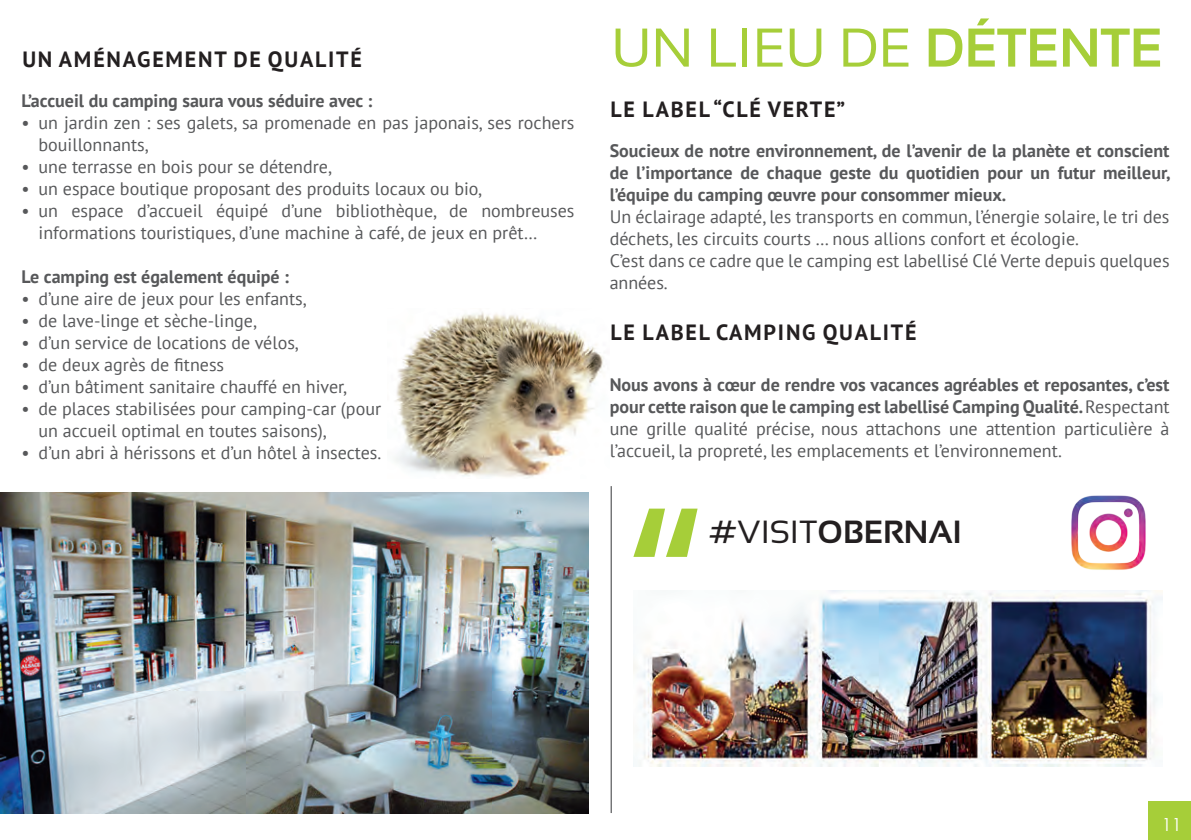
<style>
.page{position:relative;width:1191px;height:840px;background:#fff}
.page>*{position:absolute;margin:0;border:0;box-sizing:border-box;transform-origin:0 0}
.t1{font:54.4px "Sansation";color:#a6ce39}
.t2{font:700 32px "Sansation";color:#231f20}
.t3{font:700 22px "PT Sans";letter-spacing:.08em;color:#231f20}
.t4{font:18px/22px "PT Sans";color:#57585a}
.t5{font:700 18px/22px "PT Sans";color:#57585a;text-align:justify}
.t6{font:18px "Century Gothic";color:#fff}
.s1{font-weight:700}
.s2{font-weight:400}
</style>
<div class="page">
<img style="left:395px;top:312px;width:208px;height:166px">
<img style="left:633px;top:590px;width:529px;height:175px">
<hr style="left:610px;top:486px;width:2px;height:326px;background:#57585a">
<svg style="left:633px;top:508px;width:64px;height:48px"></svg>
<img style="left:0;top:492px;width:588px;height:320px">
<div style="left:1148px;top:801px;width:43px;height:38px;background:#a6ce39"></div>
<img style="left:1071px;top:495px;width:75px;height:75px">
<p class="t3" style="left:22px;top:44px;width:341px">UN AMÉNAGEMENT DE QUALITÉ</p>
<p class="t5" style="left:22px;top:89px;width:352px">L’accueil du camping saura vous séduire avec :</p>
<p class="t4" style="left:39px;top:111px;width:537px;text-indent:-17px">• un jardin zen : ses galets, sa promenade en pas japonais, ses rochers bouillonnants,</p>
<p class="t4" style="left:22px;top:155px;width:312px">• une terrasse en bois pour se détendre,</p>
<p class="t4" style="left:22px;top:177px;width:462px">• un espace boutique proposant des produits locaux ou bio,</p>
<p class="t4" style="left:39px;top:199px;width:537px;text-indent:-17px">• un espace d’accueil équipé d’une bibliothèque, de nombreuses informations touristiques, d’une machine à café, de jeux en prêt…</p>
<p class="t5" style="left:22px;top:265px;width:269px">Le camping est également équipé :</p>
<p class="t4" style="left:22px;top:287px;width:287px">• d’une aire de jeux pour les enfants,</p>
<p class="t4" style="left:22px;top:309px;width:237px">• de lave-linge et sèche-linge,</p>
<p class="t4" style="left:22px;top:331px;width:279px">• d’un service de locations de vélos,</p>
<p class="t4" style="left:22px;top:353px;width:204px">• de deux agrès de fitness</p>
<p class="t4" style="left:22px;top:375px;width:327px">• d’un bâtiment sanitaire chauffé en hiver,</p>
<p class="t4" style="left:39px;top:397px;width:344px;text-indent:-17px">• de places stabilisées pour camping-car (pour un accueil optimal en toutes saisons),</p>
<p class="t4" style="left:22px;top:441px;width:361px">• d’un abri à hérissons et d’un hôtel à insectes.</p>
<h1 class="t1" style="left:611px;top:17px;width:553px">UN LIEU DE <span class="s1">DÉTENTE</span></h1>
<p class="t3" style="left:610px;top:94px;width:236px">LE LABEL “CLÉ VERTE”</p>
<p class="t5" style="left:609px;top:139px;width:562px">Soucieux de notre environnement, de l’avenir de la planète et conscient de l’importance de chaque geste du quotidien pour un futur meilleur, l’équipe du camping œuvre pour consommer mieux.</p>
<p class="t4" style="left:609px;top:205px;width:561px">Un éclairage adapté, les transports en commun, l’énergie solaire, le tri des déchets, les circuits courts … nous allions confort et écologie.<br>C’est dans ce cadre que le camping est labellisé Clé Verte depuis quelques années.</p>
<p class="t3" style="left:610px;top:317px;width:308px">LE LABEL CAMPING QUALITÉ</p>
<p class="t4" style="left:609px;top:372px;width:561px;text-align:justify"><span class="s1">Nous avons à cœur de rendre vos vacances agréables et reposantes, c’est pour cette raison que le camping est labellisé Camping Qualité.</span> Respectant une grille qualité précise, nous attachons une attention particulière à l’accueil, la propreté, les emplacements et l’environnement.</p>
<h2 class="t2" style="left:708px;top:513px;width:255px"><span class="s2">#VISIT</span>OBERNAI</h2>
<p class="t6" style="left:1161px;top:812px;width:21px">11</p>
</div>
